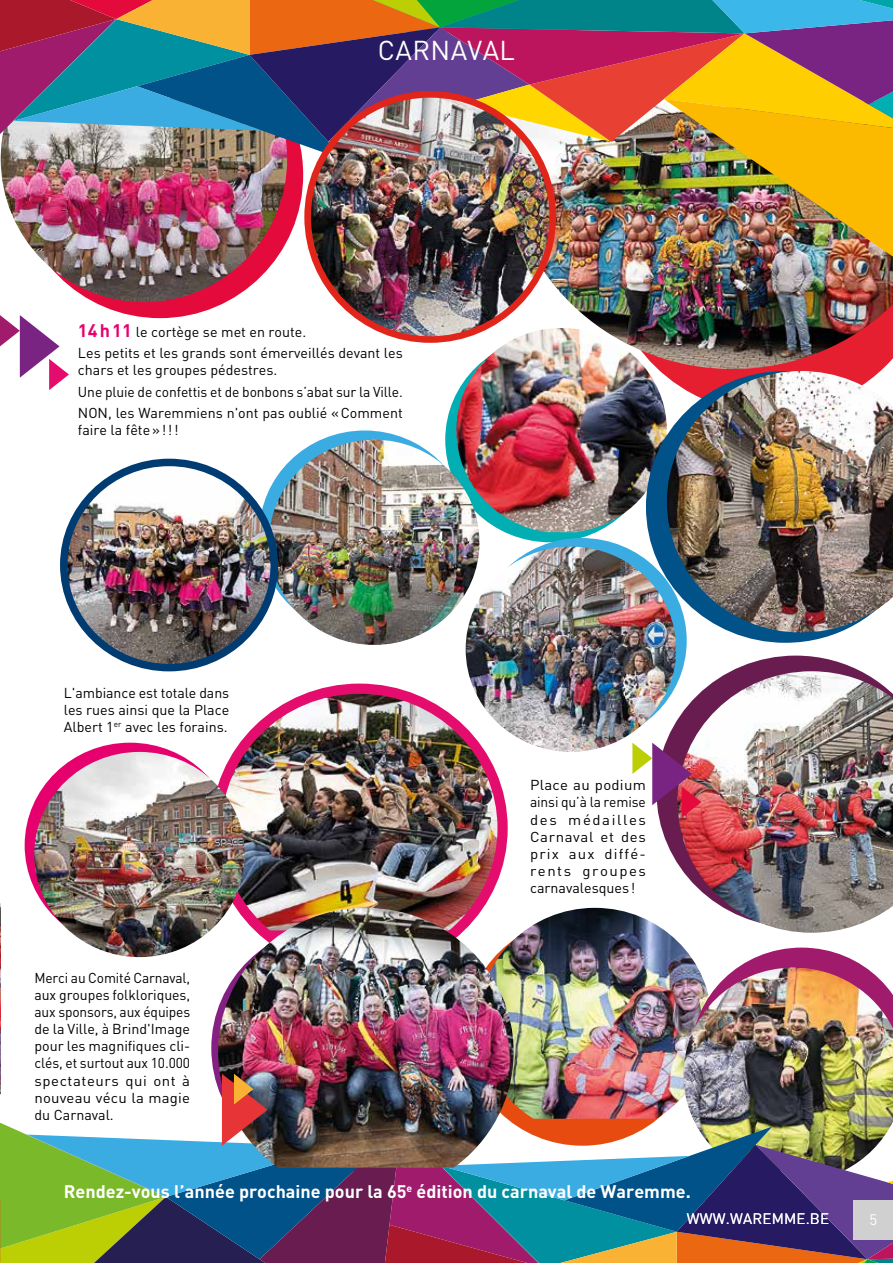
<style>
.page{position:relative;width:893px;height:1263px;background:#fff}
.page>*{position:absolute;margin:0;border:0;box-sizing:border-box;transform-origin:0 0}
.t1{font:27px "DIN";letter-spacing:.015em;color:#fff}
.t2{font:700 18px "DIN";color:#fff}
.t3{font:15px "DIN";letter-spacing:.015em;color:#fff}
.t4{font:14.25px/21.3px "DIN";color:#000}
.t5{font:14.25px/17.1px "DIN";color:#000;text-align:justify;scale:.96 1}
.t6{font:14.25px/17.1px "DIN";color:#000;text-align:justify;scale:1.05 1}
.s1{font-weight:700;font-size:18px;color:#e6006d}
</style>
<div class="page">
<img style="left:552px;top:257px;width:341px;height:112px">
<svg style="left:94px;top:302px;width:132px;height:16px;fill:#e50a3c"></svg>
<img style="left:40px;top:257px;width:237px;height:45px">
<img style="left:0;top:0;width:893px;height:257px">
<img style="left:308px;top:94px;width:244px;height:245px">
<div style="left:304px;top:91px;width:252px;height:252px;border:7px solid #e1251b;border-radius:50%"></div>
<svg style="left:0;top:266px;width:69px;height:272px"></svg>
<div style="left:445px;top:337px;width:211px;height:205px;background:#00aeb4;border-radius:50%"></div>
<img style="left:456px;top:328px;width:211px;height:204px">
<img style="left:274px;top:440px;width:205px;height:205px">
<img style="left:646px;top:371px;width:194px;height:272px">
<img style="left:667px;top:371px;width:226px;height:261px">
<img style="left:64px;top:462px;width:210px;height:206px">
<div style="left:60px;top:459px;width:218px;height:212px;border:8px solid #003b71;border-radius:50%"></div>
<div style="left:476px;top:538px;width:211px;height:205px;background:#3bace2;border-radius:50%"></div>
<img style="left:466px;top:547px;width:210px;height:205px">
<img style="left:233px;top:689px;width:270px;height:158px">
<img style="left:34px;top:752px;width:211px;height:95px">
<svg style="left:656px;top:656px;width:204px;height:191px"></svg>
<img style="left:677px;top:671px;width:216px;height:176px">
<img style="left:632px;top:743px;width:69px;height:75px">
<img style="left:0;top:847px;width:893px;height:416px">
<div style="left:854px;top:1200px;width:39px;height:39px;background:#d0d0d0"></div>
<h1 class="t1" style="left:378px;top:34px;width:139px">CARNAVAL</h1>
<p class="t4" style="left:78px;top:321px;width:326px"><span class="s1">14h11</span> le cortège se met en route.<br>Les petits et les grands sont émerveillés devant les</p>
<p class="t4" style="left:78px;top:359px;width:326px">chars et les groupes pédestres.<br>Une pluie de confettis et de bonbons s’abat sur la Ville.<br>NON, les Waremmiens n'ont pas oublié «Comment</p>
<p class="t4" style="left:78px;top:419px;width:102px">faire la fête»!!!</p>
<p class="t4" style="left:64px;top:684px;width:167px;line-height:17.1px;text-align:justify">L'ambiance est totale dans les rues ainsi que la Place Albert 1<sup>er</sup> avec les forains.</p>
<p class="t5" style="left:34px;top:969px;width:164px">Merci au Comité Carnaval, aux groupes folkloriques, aux sponsors, aux équipes de la Ville, à Brind'Image pour les magnifiques cli&shy;clés, et surtout aux 10.000 spectateurs qui ont à nouveau vécu la magie du Carnaval.</p>
<p class="t6" style="left:530px;top:776px;width:112px">Place au podium ainsi qu’à la remise des médailles Carnaval et des prix aux diffé&shy;rents groupes carnavalesques !</p>
<p class="t2" style="left:64px;top:1179px;width:628px">Rendez-vous l’année prochaine pour la 65<sup>e</sup> édition du carnaval de Waremme.</p>
<p class="t3" style="left:687px;top:1209px;width:144px">WWW.WAREMME.BE</p>
<p class="t3" style="left:869px;top:1210px;width:9px">5</p>
</div>
